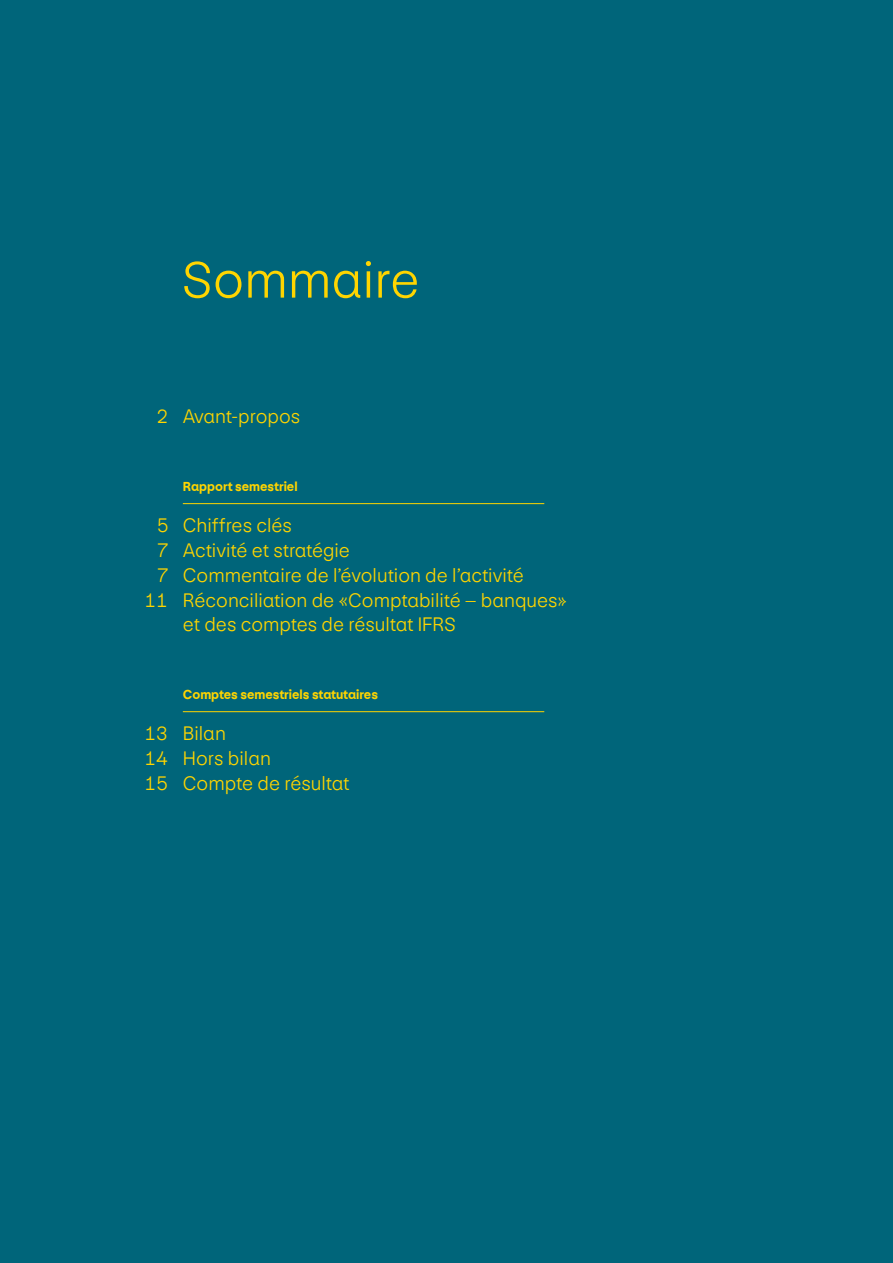
<style>
.page{position:relative;width:893px;height:1263px;background:#00657a}
.page>*{position:absolute;margin:0;border:0;box-sizing:border-box;transform-origin:0 0}
.t1{font:300 54px "Post Finance Grotesk";color:#ffd500}
.t2{font:300 20.25px/24.8px "Post Finance Grotesk";color:#ffd500}
.t3{font:700 13.5px "Post Finance Grotesk";color:#ffd500}
</style>
<div class="page">
<hr style="left:183px;top:503px;width:361px;height:1px;background:#ffd500">
<hr style="left:183px;top:711px;width:361px;height:1px;background:#ffd500">
<h2 class="t1" style="left:181px;top:245px;width:240px">Sommaire</h2>
<p class="t2" style="left:157px;top:404px;width:145px">2 Avant-propos</p>
<p class="t3" style="left:183px;top:477px;width:116px">Rapport semestriel</p>
<p class="t2" style="left:157px;top:513px;width:137px">5 Chiffres clés</p>
<p class="t2" style="left:157px;top:538px;width:195px">7 Activité et stratégie</p>
<p class="t2" style="left:157px;top:563px;width:369px">7 Commentaire de l’évolution de l’activité</p>
<p class="t2" style="left:183px;top:588px;width:386px;text-indent:-38px">11 Réconciliation de «Comptabilité – banques» et des comptes de résultat IFRS</p>
<p class="t3" style="left:183px;top:685px;width:197px">Comptes semestriels statutaires</p>
<p class="t2" style="left:145px;top:722px;width:83px">13 Bilan</p>
<p class="t2" style="left:145px;top:746px;width:128px">14 Hors bilan</p>
<p class="t2" style="left:145px;top:771px;width:206px">15 Compte de résultat</p>
</div>
